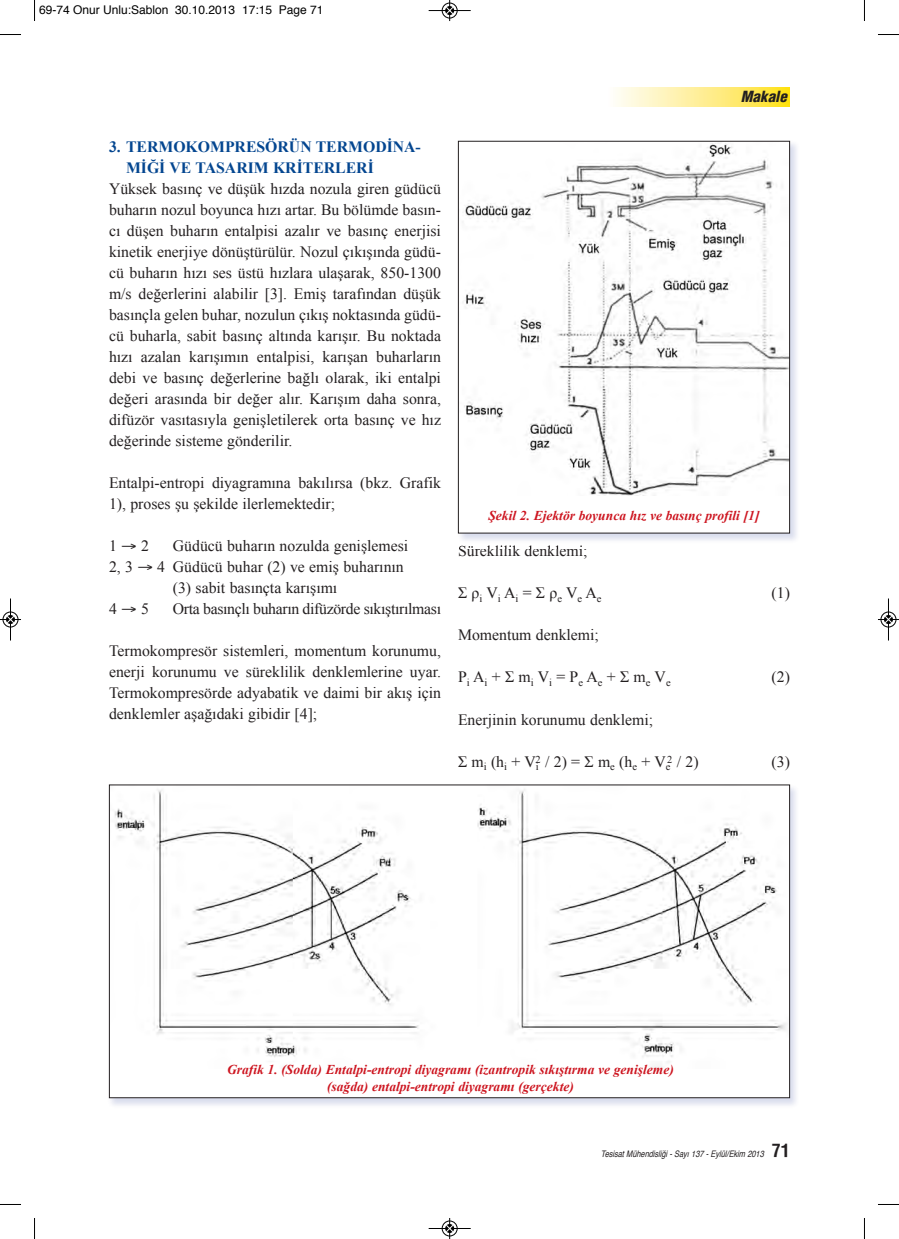
<style>
.page{position:relative;width:899px;height:1239px;background:#fff}
.page>*{position:absolute;margin:0;border:0;box-sizing:border-box;transform-origin:0 0}
.t1{font:15.75px/21px "Times New Roman";color:#231f20;text-align:justify}
.t2{font:700 15.75px/21px "Times New Roman";color:#044690}
.t3{font:15.75px "Times New Roman";letter-spacing:-.02em;color:#231f20}
.t4{font:italic 900 condensed 15px "Helvetica";color:#231f20}
.t5{font:italic 700 13.5px/16.2px "Times New Roman";color:#cd1520;text-align:center}
.t6{font:12px "Helvetica";color:#000}
.t7{font:italic condensed 9px "Helvetica";color:#231f20}
.s1{font-weight:700;font-style:normal;font-size:18px}
</style>
<div class="page">
<svg style="left:616px;top:88px;width:173px;height:19px;background:#feee8e"></svg>
<img style="left:108px;top:784px;width:688px;height:322px">
<div style="left:109px;top:784px;width:680px;height:313px;background:#fff"></div>
<img style="left:114px;top:789px;width:673px;height:279px">
<img style="left:457px;top:140px;width:340px;height:408px">
<img style="left:459px;top:545px;width:35px;height:3px">
<div style="left:458px;top:141px;width:331px;height:392px;background:#fff"></div>
<img style="left:464px;top:143px;width:323px;height:352px">
<div style="left:458px;top:141px;width:331px;height:392px;border:1px solid #231f20"></div>
<svg style="left:34px;top:0;width:1px;height:21px"></svg>
<svg style="left:0;top:34px;width:21px;height:1px"></svg>
<svg style="left:878px;top:34px;width:20px;height:1px"></svg>
<svg style="left:34px;top:1218px;width:1px;height:20px"></svg>
<svg style="left:0;top:1204px;width:21px;height:1px"></svg>
<svg style="left:878px;top:1204px;width:20px;height:1px"></svg>
<div style="left:441px;top:3px;width:16px;height:16px;border:1px solid #fff;border-radius:50%"></div>
<hr style="left:428px;top:10px;width:42px;height:1px;background:#000">
<div style="left:442px;top:3px;width:15px;height:15px;border:1px solid #000;border-radius:50%"></div>
<svg style="left:445px;top:0;width:8px;height:21px"></svg>
<div style="left:441px;top:1220px;width:16px;height:16px;border:1px solid #fff;border-radius:50%"></div>
<hr style="left:428px;top:1228px;width:42px;height:1px;background:#000">
<div style="left:442px;top:1220px;width:15px;height:15px;border:1px solid #000;border-radius:50%"></div>
<svg style="left:445px;top:1218px;width:8px;height:20px"></svg>
<hr style="left:10px;top:598px;width:1px;height:42px;background:#000">
<div style="left:3px;top:611px;width:15px;height:16px;border:1px solid #000;border-radius:50%"></div>
<svg style="left:0;top:615px;width:21px;height:8px"></svg>
<div style="left:880px;top:611px;width:16px;height:16px;border:1px solid #fff;border-radius:50%"></div>
<hr style="left:887px;top:598px;width:1px;height:42px;background:#000">
<div style="left:880px;top:611px;width:15px;height:16px;border:1px solid #000;border-radius:50%"></div>
<svg style="left:878px;top:615px;width:20px;height:8px"></svg>
<p class="t6" style="left:39px;top:4px;width:286px">69-74 Onur Unlu:Sablon 30.10.2013 17:15 Page 71</p>
<p class="t2" style="left:126px;top:136px;width:296px;text-indent:-17px">3. TERMOKOMPRESÖRÜN TERMODİNA-<br>MİĞİ VE TASARIM KRİTERLERİ</p>
<p class="t1" style="left:109px;top:178px;width:333px">Yüksek basınç ve düşük hızda nozula giren güdücü buharın nozul boyunca hızı artar. Bu bölümde basın&shy;cı düşen buharın entalpisi azalır ve basınç enerjisi kinetik enerjiye dönüştürülür. Nozul çıkışında güdü&shy;cü buharın hızı ses üstü hızlara ulaşarak, 850-1300 m/s değerlerini alabilir [3]. Emiş tarafından düşük basınçla gelen buhar, nozulun çıkış noktasında güdü&shy;cü buharla, sabit basınç altında karışır. Bu noktada hızı azalan karışımın entalpisi, karışan buharların debi ve basınç değerlerine bağlı olarak, iki entalpi değeri arasında bir değer alır. Karışım daha sonra, difüzör vasıtasıyla genişletilerek orta basınç ve hız değerinde sisteme gönderilir.</p>
<p class="t1" style="left:109px;top:472px;width:333px">Entalpi-entropi diyagramına bakılırsa (bkz. Grafik<br>1), proses şu şekilde ilerlemektedir;</p>
<p class="t1" style="left:109px;top:535px;width:41px">1 → 2</p>
<p class="t1" style="left:173px;top:535px;width:237px">Güdücü buharın nozulda genişlemesi</p>
<p class="t1" style="left:109px;top:556px;width:296px">2, 3 → 4 Güdücü buhar (2) ve emiş buharının</p>
<p class="t1" style="left:173px;top:577px;width:166px">(3) sabit basınçta karışımı</p>
<p class="t1" style="left:109px;top:598px;width:41px">4 → 5</p>
<p class="t3" style="left:173px;top:600px;width:269px">Orta basınçlı buharın difüzörde sıkıştırılması</p>
<p class="t1" style="left:109px;top:640px;width:333px">Termokompresör sistemleri, momentum korunumu, enerji korunumu ve süreklilik denklemlerine uyar.<br>Termokompresörde adyabatik ve daimi bir akış için denklemler aşağıdaki gibidir [4];</p>
<p class="t4" style="left:740px;top:87px;width:50px">Makale</p>
<p class="t5" style="left:488px;top:507px;width:272px">Şekil 2. Ejektör boyunca hız ve basınç profili [1]</p>
<p class="t1" style="left:458px;top:540px;width:131px">Süreklilik denklemi;</p>
<p class="t1" style="left:458px;top:582px;width:145px">Σ ρ<sub>i</sub> V<sub>i</sub> A<sub>i</sub> = Σ ρ<sub>e</sub> V<sub>e</sub> A<sub>e</sub></p>
<p class="t1" style="left:771px;top:582px;width:20px">(1)</p>
<p class="t1" style="left:458px;top:624px;width:142px">Momentum denklemi;</p>
<p class="t1" style="left:458px;top:666px;width:214px">P<sub>i</sub> A<sub>i</sub> + Σ m<sub>i</sub> V<sub>i</sub> = P<sub>e</sub> A<sub>e</sub> + Σ m<sub>e</sub> V<sub>e</sub></p>
<p class="t1" style="left:771px;top:666px;width:20px">(2)</p>
<p class="t1" style="left:458px;top:708px;width:197px">Enerjinin korunumu denklemi;</p>
<p class="t1" style="left:458px;top:750px;width:82px">Σ m<sub>i</sub> (h<sub>i</sub> + V<sub>i</sub></p>
<p class="t1" style="left:535px;top:750px;width:136px"><sup>2</sup> / 2) = Σ m<sub>e</sub> (h<sub>e</sub> + V<sub>e</sub></p>
<p class="t1" style="left:667px;top:750px;width:33px"><sup>2</sup> / 2)</p>
<p class="t1" style="left:771px;top:750px;width:20px">(3)</p>
<p class="t5" style="left:227px;top:1061px;width:448px">Grafik 1. (Solda) Entalpi-entropi diyagramı (izantropik sıkıştırma ve genişleme) (sağda) entalpi-entropi diyagramı (gerçekte)</p>
<p class="t7" style="left:600px;top:1149px;width:190px">TesisatMühendisliği-Sayı137 -Eylül/Ekim 2013 <span class="s1">7 1</span></p>
</div>
